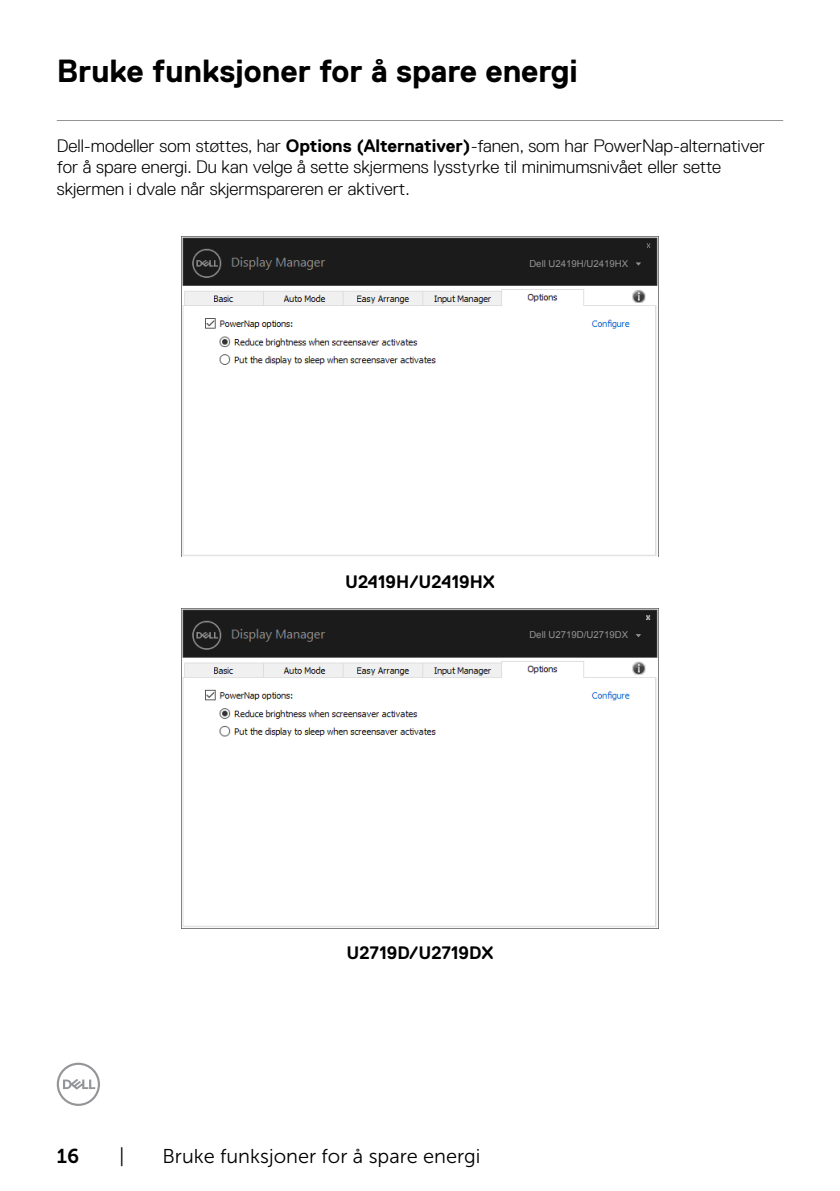
<style>
.page{position:relative;width:840px;height:1191px;background:#fff}
.page>*{position:absolute;margin:0;border:0;box-sizing:border-box;transform-origin:0 0}
.t1{font:700 32px "Dell Replica";color:#000}
.t2{font:20px "Museo Sans For Dell 300";color:#000}
.t3{font:20px "Museo Sans For Dell 700";color:#000}
.t4{font:300 18px/21.6px "Dell Replica";color:#000}
.t5{font:700 18px "Dell Replica";color:#000}
.t6{font:9.6px "Arial";color:#939393}
.s1{font-weight:700}
</style>
<div class="page">
<svg style="left:57px;top:1062px;width:43px;height:44px"></svg>
<hr style="left:57px;top:120px;width:725px;height:1px;background:#939598">
<img style="left:182px;top:237px;width:475px;height:319px">
<div style="left:526px;top:257px;width:116px;height:11px;background:#1b1b1b"></div>
<svg style="left:636px;top:262px;width:4px;height:4px"></svg>
<img style="left:182px;top:608px;width:475px;height:319px">
<div style="left:526px;top:628px;width:116px;height:12px;background:#1b1b1b"></div>
<h1 class="t1" style="left:57px;top:53px;width:522px">Bruke funksjoner for å spare energi</h1>
<p class="t4" style="left:57px;top:135px;width:709px">Dell-modeller som støttes, har <span class="s1">Options (Alternativer)</span>-fanen, som har PowerNap-alternativer for å spare energi. Du kan velge å sette skjermens lysstyrke til minimumsnivået eller sette skjermen i dvale når skjermspareren er aktivert.</p>
<p class="t6" style="left:529px;top:257px;width:100px">Dell U2419H/U2419HX</p>
<p class="t5" style="left:345px;top:571px;width:151px">U2419H/U2419HX</p>
<p class="t6" style="left:529px;top:628px;width:100px">Dell U2719D/U2719DX</p>
<p class="t5" style="left:346px;top:943px;width:148px">U2719D/U2719DX</p>
<p class="t3" style="left:57px;top:1144px;width:24px">16</p>
<p class="t2" style="left:119px;top:1145px;width:7px">|</p>
<p class="t2" style="left:162px;top:1145px;width:319px">Bruke funksjoner for å spare energi</p>
</div>
